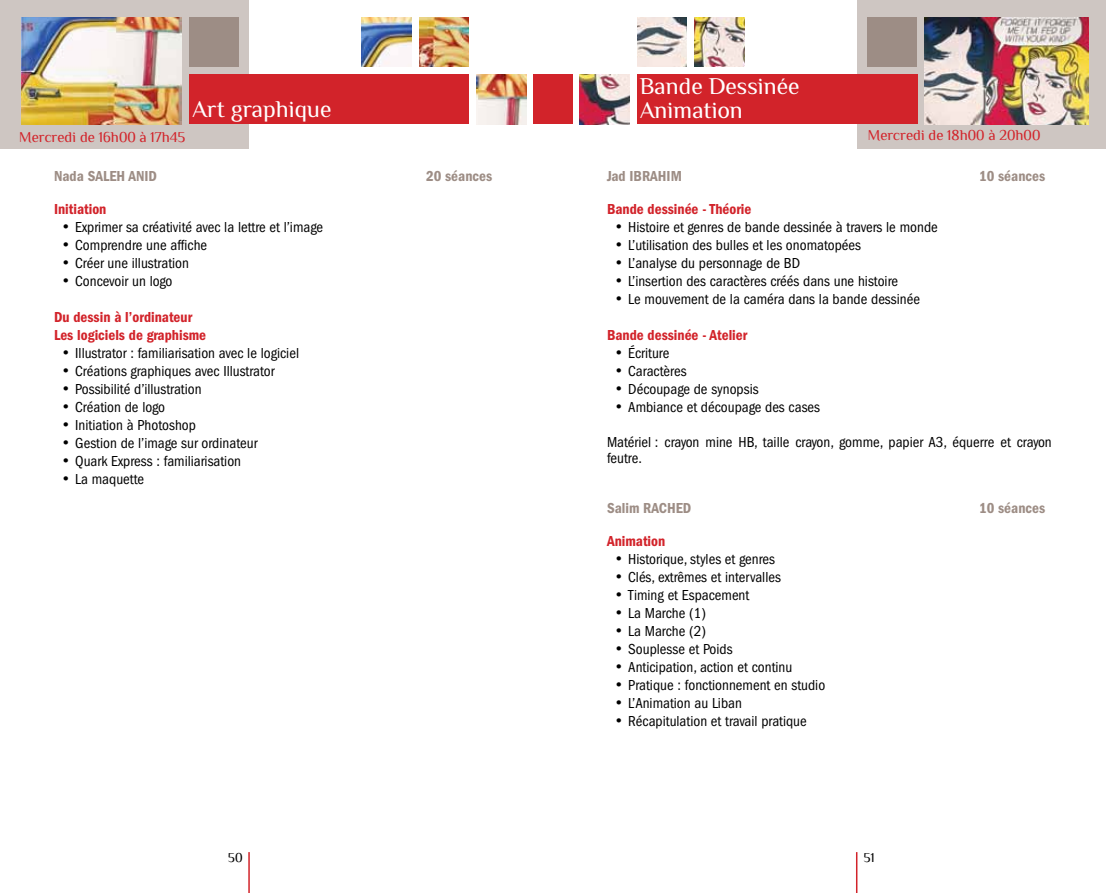
<style>
.page{position:relative;width:1106px;height:893px;background:#fff}
.page>*{position:absolute;margin:0;border:0;box-sizing:border-box;transform-origin:0 0}
.t1{font:24px/24px "Philosopher";color:#fff}
.t2{font:condensed 15px/16.5px "Franklin Gothic";color:#000}
.t3{font:600 condensed 15px/18px "Franklin Gothic";color:#d2232a}
.t4{font:600 condensed 15px "Franklin Gothic";color:#9d8d85}
.t5{font:15px "Philosopher";color:#d2232a}
.t6{font:13.5px "Philosopher";color:#000}
</style>
<div class="page">
<div style="left:0;top:0;width:249px;height:149px;background:#cec6c2"></div>
<div style="left:189px;top:74px;width:280px;height:50px;background:#d2232a"></div>
<div style="left:534px;top:74px;width:19px;height:50px;background:#d2232a"></div>
<hr style="left:248px;top:852px;width:2px;height:41px;background:#d2232a">
<div style="left:553px;top:74px;width:19px;height:50px;background:#d2232a"></div>
<div style="left:857px;top:0;width:249px;height:149px;background:#cec6c2"></div>
<div style="left:637px;top:74px;width:280px;height:50px;background:#d2232a"></div>
<hr style="left:856px;top:852px;width:1px;height:41px;background:#d2232a">
<img style="left:694px;top:17px;width:50px;height:50px">
<img style="left:637px;top:17px;width:50px;height:50px">
<img style="left:579px;top:74px;width:50px;height:50px">
<img style="left:476px;top:74px;width:50px;height:50px">
<img style="left:419px;top:17px;width:50px;height:50px">
<img style="left:361px;top:17px;width:50px;height:50px">
<img style="left:924px;top:17px;width:164px;height:107px">
<div style="left:867px;top:17px;width:50px;height:50px;background:#9d8d85"></div>
<div style="left:189px;top:17px;width:50px;height:50px;background:#9d8d85"></div>
<img style="left:21px;top:17px;width:161px;height:107px">
<h1 class="t1" style="left:192px;top:97px;width:141px">Art graphique</h1>
<p class="t5" style="left:19px;top:129px;width:168px">Mercredi de 16h00 à 17h45</p>
<p class="t4" style="left:54px;top:168px;width:104px">Nada SALEH ANID</p>
<p class="t4" style="left:426px;top:168px;width:68px">20 séances</p>
<p class="t3" style="left:54px;top:200px;width:54px">Initiation</p>
<p class="t2" style="left:63px;top:219px;width:262px">• Exprimer sa créativité avec la lettre et l’image</p>
<p class="t2" style="left:63px;top:237px;width:146px">• Comprendre une affiche</p>
<p class="t2" style="left:63px;top:255px;width:128px">• Créer une illustration</p>
<p class="t2" style="left:63px;top:273px;width:111px">• Concevoir un logo</p>
<p class="t3" style="left:54px;top:308px;width:154px">Du dessin à l’ordinateur<br>Les logiciels de graphisme</p>
<p class="t2" style="left:63px;top:345px;width:238px">• Illustrator : familiarisation avec le logiciel</p>
<p class="t2" style="left:63px;top:363px;width:214px">• Créations graphiques avec Illustrator</p>
<p class="t2" style="left:63px;top:381px;width:141px">• Possibilité d’illustration</p>
<p class="t2" style="left:63px;top:399px;width:104px">• Création de logo</p>
<p class="t2" style="left:63px;top:417px;width:135px">• Initiation à Photoshop</p>
<p class="t2" style="left:63px;top:435px;width:196px">• Gestion de l’image sur ordinateur</p>
<p class="t2" style="left:63px;top:453px;width:180px">• Quark Express : familiarisation</p>
<p class="t2" style="left:63px;top:471px;width:83px">• La maquette</p>
<h1 class="t1" style="left:639px;top:74px;width:161px">Bande Dessinée<br>Animation</h1>
<p class="t5" style="left:867px;top:127px;width:174px">Mercredi de 18h00 à 20h00</p>
<p class="t4" style="left:607px;top:168px;width:76px">Jad IBRAHIM</p>
<p class="t4" style="left:979px;top:168px;width:68px">10 séances</p>
<p class="t3" style="left:607px;top:200px;width:146px">Bande dessinée - Théorie</p>
<p class="t2" style="left:615px;top:219px;width:324px">• Histoire et genres de bande dessinée à travers le monde</p>
<p class="t2" style="left:615px;top:237px;width:247px">• L’utilisation des bulles et les onomatopées</p>
<p class="t2" style="left:615px;top:255px;width:186px">• L’analyse du personnage de BD</p>
<p class="t2" style="left:615px;top:273px;width:284px">• L’insertion des caractères créés dans une histoire</p>
<p class="t2" style="left:615px;top:291px;width:306px">• Le mouvement de la caméra dans la bande dessinée</p>
<p class="t3" style="left:607px;top:326px;width:142px">Bande dessinée - Atelier</p>
<p class="t2" style="left:615px;top:345px;width:55px">• Écriture</p>
<p class="t2" style="left:615px;top:363px;width:72px">• Caractères</p>
<p class="t2" style="left:615px;top:381px;width:145px">• Découpage de synopsis</p>
<p class="t2" style="left:615px;top:399px;width:206px">• Ambiance et découpage des cases</p>
<p class="t2" style="left:607px;top:434px;width:446px">Matériel : crayon mine HB, taille crayon, gomme, papier A3, équerre et crayon feutre.</p>
<p class="t4" style="left:607px;top:499px;width:86px">Salim RACHED</p>
<p class="t4" style="left:979px;top:499px;width:68px">10 séances</p>
<p class="t3" style="left:607px;top:532px;width:60px">Animation</p>
<p class="t2" style="left:615px;top:551px;width:161px">• Historique, styles et genres</p>
<p class="t2" style="left:615px;top:569px;width:167px">• Clés, extrêmes et intervalles</p>
<p class="t2" style="left:615px;top:587px;width:135px">• Timing et Espacement</p>
<p class="t2" style="left:615px;top:605px;width:92px">• La Marche (1)</p>
<p class="t2" style="left:615px;top:623px;width:92px">• La Marche (2)</p>
<p class="t2" style="left:615px;top:641px;width:119px">• Souplesse et Poids</p>
<p class="t2" style="left:615px;top:659px;width:178px">• Anticipation, action et continu</p>
<p class="t2" style="left:615px;top:677px;width:211px">• Pratique : fonctionnement en studio</p>
<p class="t2" style="left:615px;top:695px;width:128px">• L’Animation au Liban</p>
<p class="t2" style="left:615px;top:713px;width:193px">• Récapitulation et travail pratique</p>
<p class="t6" style="left:228px;top:850px;width:16px">50</p>
<p class="t6" style="left:864px;top:850px;width:12px">51</p>
</div>
